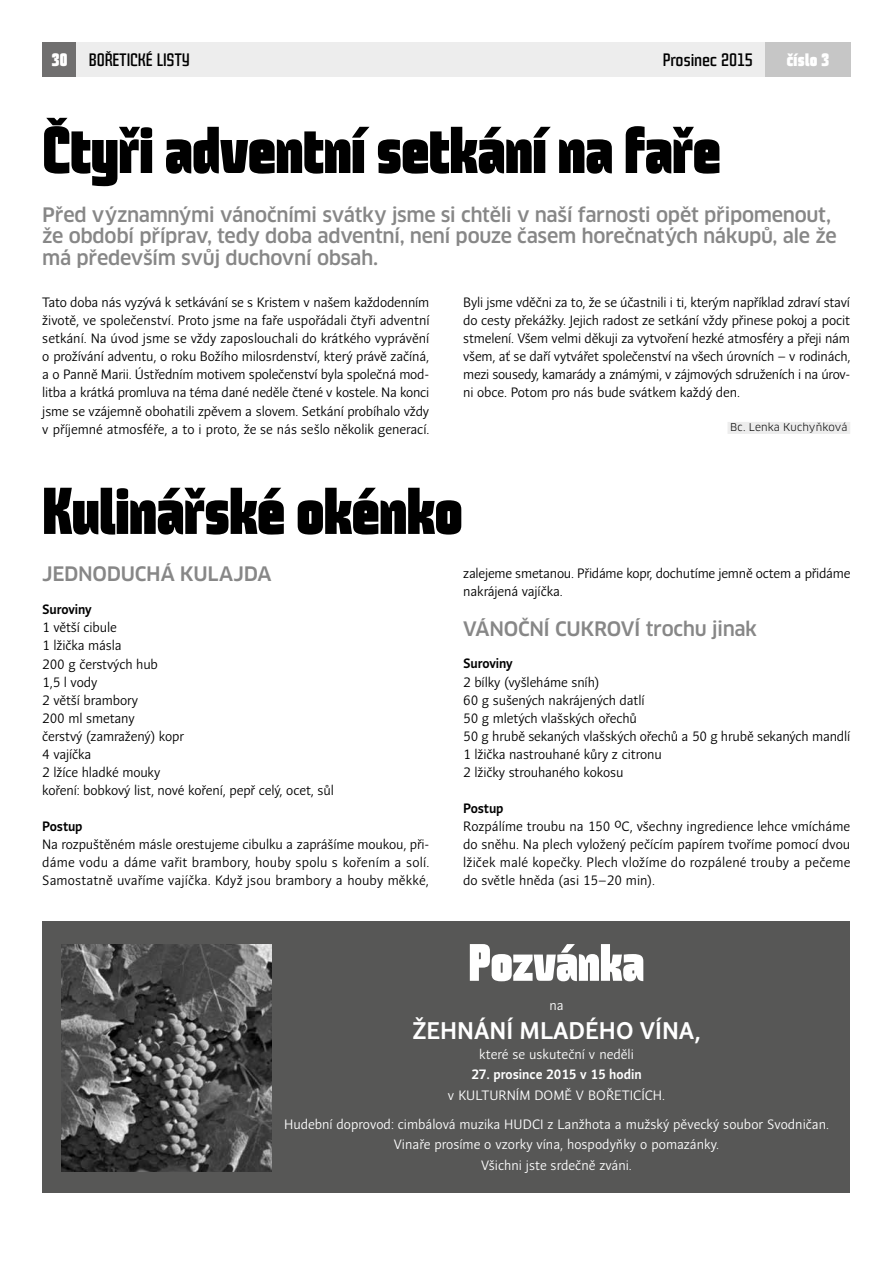
<style>
.page{position:relative;width:893px;height:1263px;background:#fff}
.page>*{position:absolute;margin:0;border:0;box-sizing:border-box;transform-origin:0 0}
.t1{font:700 66px "Fenix 23";letter-spacing:-.005em;color:#000}
.t2{font:700 52.5px "Fenix 23";color:#fff}
.t3{font:700 24px "Andulka Sans";color:#fff}
.t4{font:500 19.5px/21.5px "Clan";letter-spacing:-.02em;color:#878787}
.t5{font:18px "Fenix 23";letter-spacing:.025em;color:#000}
.t6{font:700 18px "Fenix 23";letter-spacing:.025em;color:#fff}
.t7{font:13.5px/18.1px "Andulka Sans";letter-spacing:-.01em;color:#000;text-align:justify}
.t8{font:13.5px/29px "Andulka Sans";color:#fff;text-align:center}
.t9{font:700 13.5px "Andulka Sans";letter-spacing:-.01em;color:#000}
.t10{font:700 13.5px "Andulka Sans";color:#fff}
.t11{font:10.5px "Clan";letter-spacing:.01em;color:#000}
.s1{font-weight:700;color:#fff}
.s2{font-family:"Fenix 22";color:#ededed}
</style>
<div class="page">
<div style="left:43px;top:43px;width:34px;height:34px;background:#706f6f"></div>
<div style="left:765px;top:43px;width:85px;height:34px;background:#c6c6c6"></div>
<div style="left:77px;top:43px;width:688px;height:34px;background:#ededed"></div>
<div style="left:727px;top:422px;width:123px;height:12px;background:#ededed"></div>
<div style="left:42px;top:921px;width:808px;height:271px;background:#575756"></div>
<img style="left:61px;top:944px;width:210px;height:227px">
<h3 class="t5" style="left:52px;top:51px;width:139px"><span class="s1">30</span> BOŘETICKÉ LISTY</h3>
<h3 class="t5" style="left:663px;top:51px;width:91px">Prosinec 2015</h3>
<h3 class="t6" style="left:787px;top:50px;width:44px">číslo 3</h3>
<h1 class="t1" style="left:43px;top:116px;width:679px">Čtyři adventní setkání na faře</h1>
<h3 class="t4" style="left:42px;top:204px;width:796px">Před významnými vánočními svátky jsme si chtěli v naší farnosti opět připomenout, že období příprav, tedy doba adventní, není pouze časem horečnatých nákupů, ale že má především svůj duchovní obsah.</h3>
<p class="t7" style="left:42px;top:293px;width:389px">Tato doba nás vyzývá k setkávání se s Kristem v našem každodenním životě, ve společenství. Proto jsme na faře uspořádali čtyři adventní setkání. Na úvod jsme se vždy zaposlouchali do krátkého vyprávění o prožívání adventu, o roku Božího milosrdenství, který právě začíná, a o Panně Marii. Ústředním motivem společenství byla společná mod&shy;litba a krátká promluva na téma dané neděle čtené v kostele. Na konci jsme se vzájemně obohatili zpěvem a slovem. Setkání probíhalo vždy v příjemné atmosféře, a to i proto, že se nás sešlo několik generací.</p>
<p class="t7" style="left:463px;top:293px;width:389px">Byli jsme vděčni za to, že se účastnili i ti, kterým například zdraví staví do cesty překážky. Jejich radost ze setkání vždy přinese pokoj a pocit stmelení. Všem velmi děkuji za vytvoření hezké atmosféry a přeji nám všem, ať se daří vytvářet společenství na všech úrovních – v rodinách, mezi sousedy, kamarády a známými, v zájmových sdruženích i na úrov&shy;ni obce. Potom pro nás bude svátkem každý den.</p>
<p class="t11" style="left:730px;top:421px;width:122px">Bc. Lenka Kuchyňková<span class="s2">i</span></p>
<h1 class="t1" style="left:43px;top:477px;width:421px">Kulinářské okénko</h1>
<h3 class="t4" style="left:42px;top:563px;width:231px">JEDNODUCHÁ KULAJDA</h3>
<p class="t9" style="left:42px;top:601px;width:51px">Suroviny</p>
<p class="t7" style="left:42px;top:619px;width:293px;text-align:left">1 větší cibule<br>1 lžička másla<br>200 g čerstvých hub<br>1,5 l vody<br>2 větší brambory<br>200 ml smetany<br>čerstvý (zamražený) kopr<br>4 vajíčka<br>2 lžíce hladké mouky<br>koření: bobkový list, nové koření, pepř celý, ocet, sůl</p>
<p class="t9" style="left:42px;top:818px;width:42px">Postup</p>
<p class="t7" style="left:42px;top:835px;width:389px">Na rozpuštěném másle orestujeme cibulku a zaprášíme moukou, při&shy;dáme vodu a dáme vařit brambory, houby spolu s kořením a solí.<br>Samostatně uvaříme vajíčka. Když jsou brambory a houby měkké,</p>
<p class="t7" style="left:463px;top:564px;width:389px">zalejeme smetanou. Přidáme kopr, dochutíme jemně octem a přidáme nakrájená vajíčka.</p>
<h3 class="t4" style="left:463px;top:617px;width:295px">VÁNOČNÍ CUKROVÍ trochu jinak</h3>
<p class="t9" style="left:463px;top:656px;width:51px">Suroviny</p>
<p class="t7" style="left:463px;top:673px;width:389px;text-align:left">2 bílky (vyšleháme sníh)<br>60 g sušených nakrájených datlí<br>50 g mletých vlašských ořechů<br>50 g hrubě sekaných vlašských ořechů a 50 g hrubě sekaných mandlí 1 lžička nastrouhané kůry z citronu<br>2 lžičky strouhaného kokosu</p>
<p class="t9" style="left:463px;top:800px;width:42px">Postup</p>
<p class="t7" style="left:463px;top:817px;width:389px">Rozpálíme troubu na 150 ºC, všechny ingredience lehce vmícháme do sněhu. Na plech vyložený pečícím papírem tvoříme pomocí dvou lžiček malé kopečky. Plech vložíme do rozpálené trouby a pečeme do světle hněda (asi 15–20 min).</p>
<h2 class="t2" style="left:469px;top:936px;width:177px">Pozvánka</h2>
<p class="t8" style="left:549px;top:991px;width:16px">na</p>
<h3 class="t3" style="left:412px;top:1016px;width:290px">ŽEHNÁNÍ MLADÉHO VÍNA,</h3>
<p class="t8" style="left:479px;top:1040px;width:156px">které se uskuteční v neděli</p>
<p class="t10" style="left:471px;top:1067px;width:172px">27. prosince 2015 v 15 hodin</p>
<p class="t8" style="left:284px;top:1081px;width:546px">v KULTURNÍM DOMĚ V BOŘETICÍCH.<br>Hudební doprovod: cimbálová muzika HUDCI z Lanžhota a mužský pěvecký soubor Svodničan.</p>
<p class="t8" style="left:394px;top:1134px;width:327px;line-height:20.4px">Vinaře prosíme o vzorky vína, hospodyňky o pomazánky.<br>Všichni jste srdečně zváni.</p>
</div>
